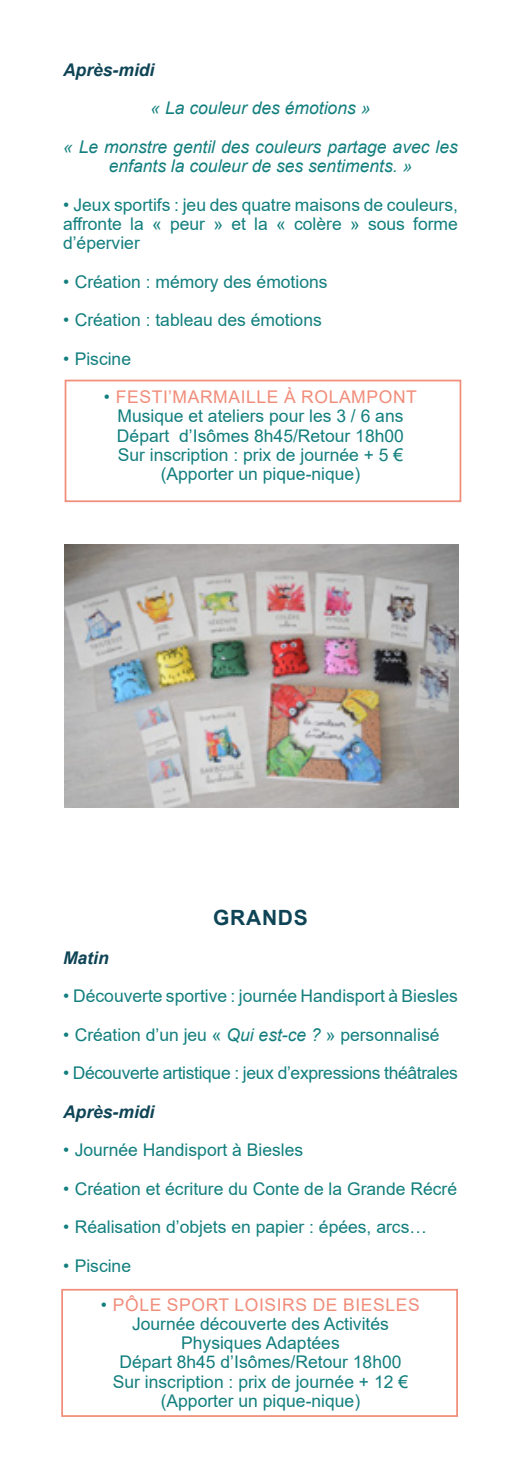
<style>
.page{position:relative;width:521px;height:1474px;background:#fff}
.page>*{position:absolute;margin:0;border:0;box-sizing:border-box;transform-origin:0 0}
.t1{font:700 21px "Arial";letter-spacing:.035em;color:#0e4456}
.t2{font:17.5px/19.2px "Arial";color:#127f7e;text-align:justify}
.t3{font:italic 17.5px/19.2px "Arial";color:#127f7e;text-align:center}
.t4{font:17.5px "Arial";letter-spacing:.035em;color:#f18d7b}
.t5{font:17.5px "Arial";letter-spacing:-.02em;color:#127f7e}
.t6{font:italic 700 17.5px "Arial";color:#0e4456}
.s1{color:#127f7e}
.s2{font-style:italic}
</style>
<div class="page">
<div style="left:61px;top:1288px;width:397px;height:128px;background:#fff;border:2px solid #f18d7b"></div>
<div style="left:65px;top:379px;width:396px;height:123px;background:#fff;border:2px solid #f18d7b"></div>
<img style="left:65px;top:544px;width:394px;height:263px">
<p class="t6" style="left:63px;top:58px;width:93px">Après-midi</p>
<p class="t3" style="left:151px;top:99px;width:221px">« La couleur des émotions »</p>
<p class="t3" style="left:63px;top:137px;width:396px">« Le monstre gentil des couleurs partage avec les enfants la couleur de ses sentiments. »</p>
<p class="t2" style="left:63px;top:195px;width:396px">• Jeux sportifs : jeu des quatre maisons de couleurs, affronte la « peur » et la « colère » sous forme d’épervier</p>
<p class="t2" style="left:63px;top:272px;width:266px">• Création : mémory des émotions</p>
<p class="t2" style="left:63px;top:310px;width:260px">• Création : tableau des émotions</p>
<p class="t2" style="left:63px;top:349px;width:70px">• Piscine</p>
<p class="t4" style="left:104px;top:385px;width:314px"><span class="s1">•</span> FESTI’MARMAILLE À ROLAMPONT</p>
<p class="t2" style="left:117px;top:406px;width:287px">Musique et ateliers pour les 3 / 6 ans</p>
<p class="t2" style="left:117px;top:426px;width:288px">Départ d’Isômes 8h45/Retour 18h00</p>
<p class="t2" style="left:118px;top:445px;width:287px">Sur inscription : prix de journée + 5 €</p>
<p class="t2" style="left:161px;top:464px;width:201px">(Apporter un pique-nique)</p>
<p class="t1" style="left:213px;top:903px;width:96px">GRANDS</p>
<p class="t6" style="left:63px;top:946px;width:47px">Matin</p>
<p class="t2" style="left:63px;top:986px;width:396px">• Découverte sportive : journée Handisport à Biesles</p>
<p class="t2" style="left:63px;top:1025px;width:378px">• Création d’un jeu « <span class="s2">Qui est-ce ?</span> » personnalisé</p>
<p class="t5" style="left:63px;top:1061px;width:396px">• Découverte artistique : jeux d’expressions théâtrales</p>
<p class="t6" style="left:63px;top:1100px;width:93px">Après-midi</p>
<p class="t2" style="left:63px;top:1140px;width:242px">• Journée Handisport à Biesles</p>
<p class="t2" style="left:63px;top:1179px;width:395px">• Création et écriture du Conte de la Grande Récré</p>
<p class="t2" style="left:63px;top:1217px;width:365px">• Réalisation d’objets en papier : épées, arcs…</p>
<p class="t2" style="left:63px;top:1256px;width:70px">• Piscine</p>
<p class="t4" style="left:101px;top:1292px;width:320px"><span class="s1">•</span> PÔLE SPORT LOISIRS DE BIESLES</p>
<p class="t2" style="left:132px;top:1313px;width:258px">Journée découverte des Activités</p>
<p class="t2" style="left:181px;top:1333px;width:160px">Physiques Adaptées</p>
<p class="t2" style="left:119px;top:1352px;width:284px">Départ 8h45 d’Isômes/Retour 18h00</p>
<p class="t2" style="left:113px;top:1371px;width:297px">Sur inscription : prix de journée + 12 €</p>
<p class="t2" style="left:161px;top:1390px;width:201px">(Apporter un pique-nique)</p>
</div>
